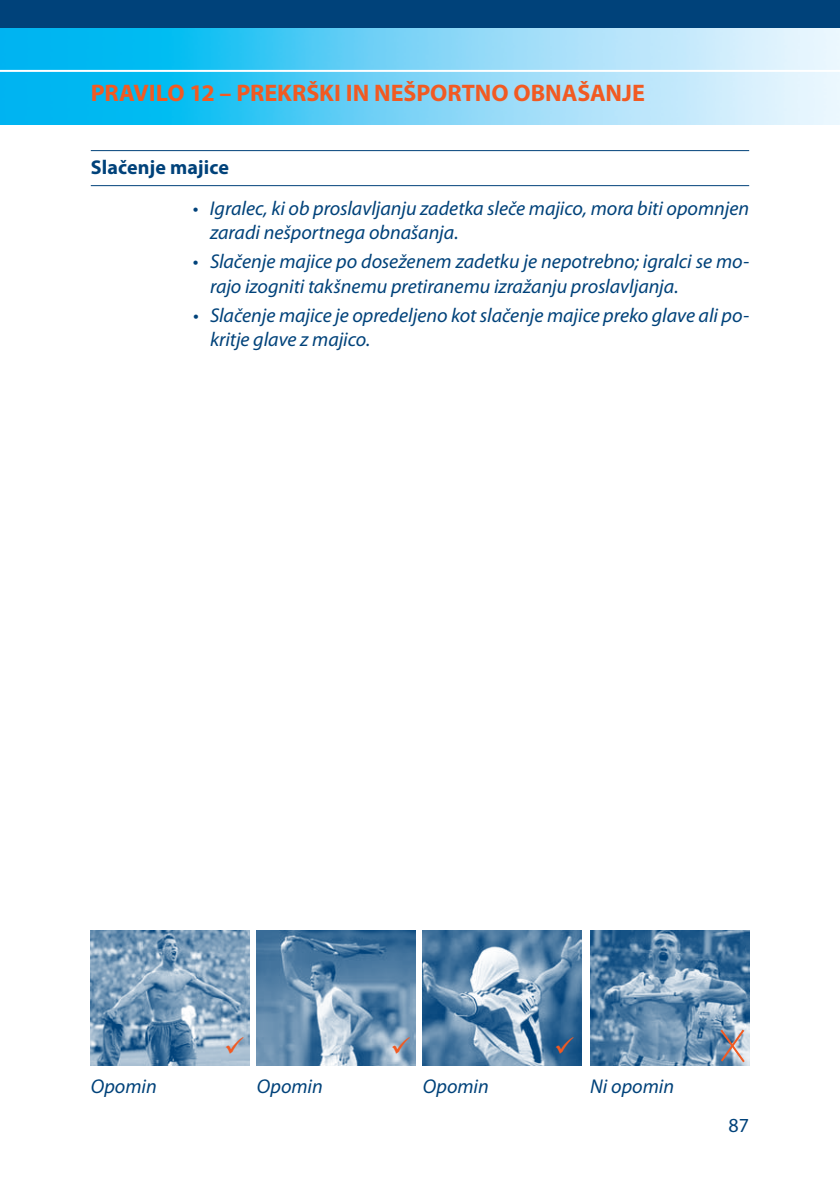
<style>
.page{position:relative;width:840px;height:1191px;background:#fff}
.page>*{position:absolute;margin:0;border:0;box-sizing:border-box;transform-origin:0 0}
.t1{font:700 24px "Myriad Pro";color:#f15a22}
.t2{font:italic 20px/24px "Myriad Pro";color:#00427a}
.t3{font:700 20px "Myriad Pro";letter-spacing:.005em;color:#00427a}
.t4{font:20px "Myriad Pro";color:#00427a}
</style>
<div class="page">
<div style="left:0;top:0;width:839px;height:28px;background:#00427a"></div>
<img style="left:0;top:28px;width:839px;height:97px">
<hr style="left:0;top:70px;width:839px;height:2px;background:#fff">
<img style="left:91px;top:930px;width:159px;height:136px">
<img style="left:257px;top:930px;width:158px;height:136px">
<img style="left:422px;top:930px;width:159px;height:136px">
<img style="left:590px;top:930px;width:158px;height:136px">
<hr style="left:91px;top:150px;width:657px;height:1px;background:#00427a">
<hr style="left:91px;top:185px;width:657px;height:1px;background:#00427a">
<svg style="left:718px;top:1027px;width:28px;height:37px"></svg>
<svg style="left:226px;top:1037px;width:18px;height:17px"></svg>
<svg style="left:392px;top:1037px;width:17px;height:17px"></svg>
<svg style="left:555px;top:1037px;width:18px;height:17px"></svg>
<p class="t1" style="left:91px;top:80px;width:555px">PRAVILO 12 – PREKRŠKI IN NEŠPORTNO OBNAŠANJE</p>
<p class="t3" style="left:91px;top:156px;width:140px">Slačenje majice</p>
<p class="t2" style="left:210px;top:197px;width:540px;text-indent:-17px">• Igralec, ki ob proslavljanju zadetka sleče majico, mora biti opomnjen zaradi nešportnega obnašanja.</p>
<p class="t2" style="left:210px;top:250px;width:540px;text-indent:-17px">• Slačenje majice po doseženem zadetku je nepotrebno; igralci se mo&shy;rajo izogniti takšnemu pretiranemu izražanju proslavljanja.</p>
<p class="t2" style="left:210px;top:304px;width:540px;text-indent:-17px">• Slačenje majice je opredeljeno kot slačenje majice preko glave ali po&shy;kritje glave z majico.</p>
<p class="t2" style="left:91px;top:1074px;width:67px">Opomin</p>
<p class="t2" style="left:257px;top:1074px;width:67px">Opomin</p>
<p class="t2" style="left:422px;top:1074px;width:67px">Opomin</p>
<p class="t2" style="left:590px;top:1074px;width:85px">Ni opomin</p>
<p class="t4" style="left:728px;top:1114px;width:22px">87</p>
</div>
